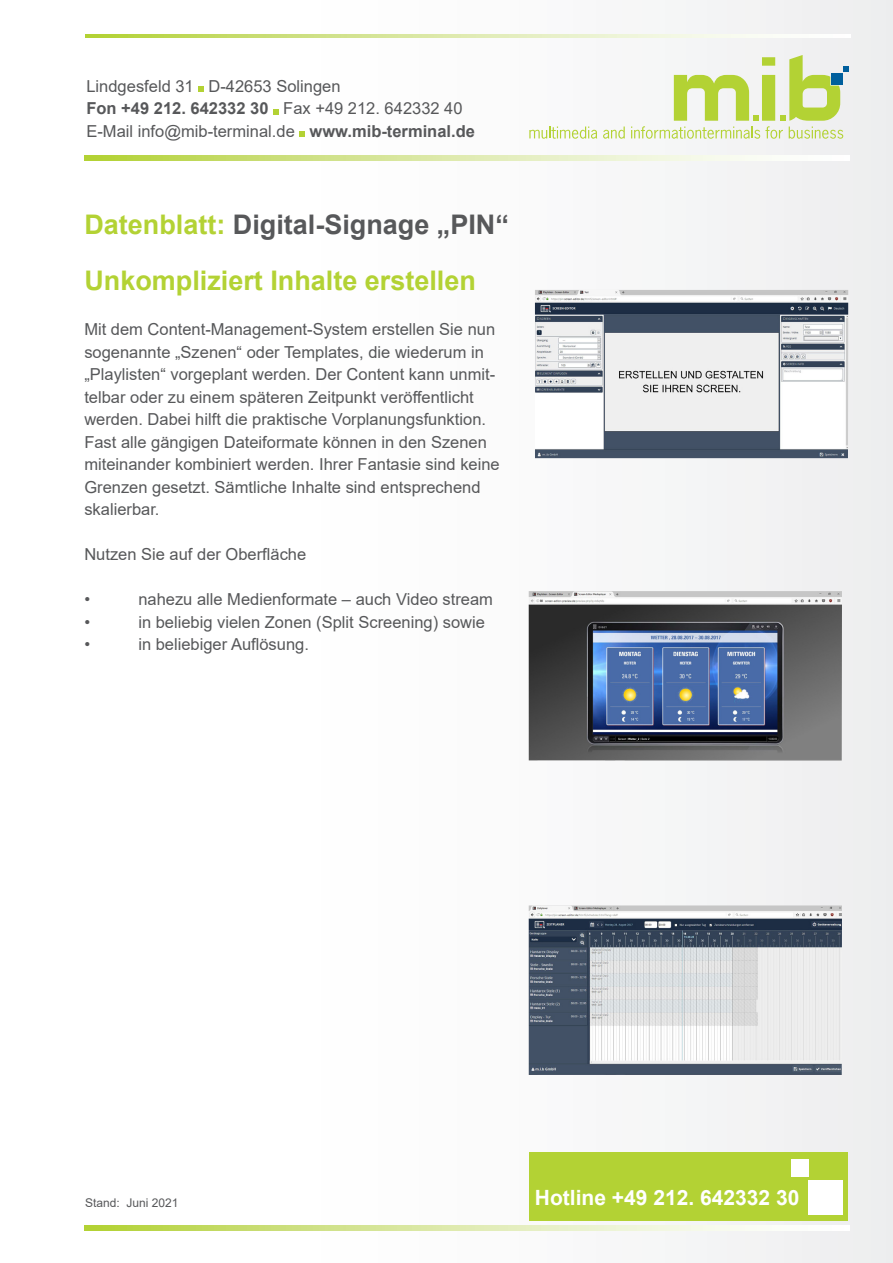
<style>
.page{position:relative;width:893px;height:1263px;background:#fff}
.page>*{position:absolute;margin:0;border:0;box-sizing:border-box;transform-origin:0 0}
.t1{font:700 27px/56.2px "Arial";color:#b3d234}
.t2{font:700 21px "Arial";color:#fff}
.t3{font:16.5px/22.5px "Arial";color:#57585a}
.t4{font:12px "Arial";color:#57585a}
.s1{font-weight:700}
.s2{color:#57585a}
</style>
<div class="page">
<div style="left:259px;top:0;width:634px;height:1263px;background:linear-gradient(to right,#fff,#eeeeef)"></div>
<svg style="left:529px;top:127px;width:68px;height:12px"></svg>
<svg style="left:603px;top:127px;width:22px;height:12px"></svg>
<svg style="left:631px;top:55px;width:217px;height:84px"></svg>
<svg style="left:85px;top:156px;width:764px;height:4px"></svg>
<svg style="left:198px;top:86px;width:6px;height:6px"></svg>
<svg style="left:273px;top:109px;width:6px;height:5px"></svg>
<svg style="left:299px;top:131px;width:6px;height:6px"></svg>
<svg style="left:86px;top:34px;width:764px;height:3px"></svg>
<div style="left:529px;top:1152px;width:319px;height:68px;background:#b3d234"></div>
<div style="left:808px;top:1180px;width:35px;height:35px;background:#fff"></div>
<div style="left:791px;top:1159px;width:18px;height:18px;background:#fff"></div>
<svg style="left:85px;top:1226px;width:764px;height:4px"></svg>
<img style="left:535px;top:290px;width:313px;height:168px">
<img style="left:529px;top:591px;width:313px;height:169px">
<img style="left:529px;top:905px;width:313px;height:170px">
<p class="t3" style="left:86px;top:75px;width:390px">Lindgesfeld 31 D-42653 Solingen<br><span class="s1">Fon +49 212. 642332 30</span> Fax +49 212. 642332 40<br>E-Mail info@mib-terminal.de <span class="s1">www.mib-terminal.de</span></p>
<h1 class="t1" style="left:84px;top:197px;width:426px">Datenblatt: <span class="s2">Digital-Signage „PIN“<br></span>Unkompliziert Inhalte erstellen</h1>
<p class="t3" style="left:84px;top:318px;width:412px">Mit dem Content-Management-System erstellen Sie nun sogenannte „Szenen“ oder Templates, die wiederum in „Playlisten“ vorgeplant werden. Der Content kann unmit&shy;telbar oder zu einem späteren Zeitpunkt veröffentlicht werden. Dabei hilft die praktische Vorplanungsfunktion.</p>
<p class="t3" style="left:84px;top:431px;width:417px">Fast alle gängigen Dateiformate können in den Szenen miteinander kombiniert werden. Ihrer Fantasie sind keine Grenzen gesetzt. Sämtliche Inhalte sind entsprechend skalierbar.</p>
<p class="t3" style="left:84px;top:543px;width:223px">Nutzen Sie auf der Oberfläche</p>
<p class="t3" style="left:84px;top:588px;width:7px">•</p>
<p class="t3" style="left:138px;top:588px;width:356px">nahezu alle Medienformate – auch Video stream</p>
<p class="t3" style="left:84px;top:611px;width:7px">•</p>
<p class="t3" style="left:138px;top:611px;width:348px">in beliebig vielen Zonen (Split Screening) sowie</p>
<p class="t3" style="left:84px;top:633px;width:7px">•</p>
<p class="t3" style="left:138px;top:633px;width:172px">in beliebiger Auflösung.</p>
<p class="t4" style="left:85px;top:1194px;width:95px">Stand: Juni 2021</p>
<p class="t2" style="left:535px;top:1183px;width:266px">Hotline +49 212. 642332 30</p>
</div>
